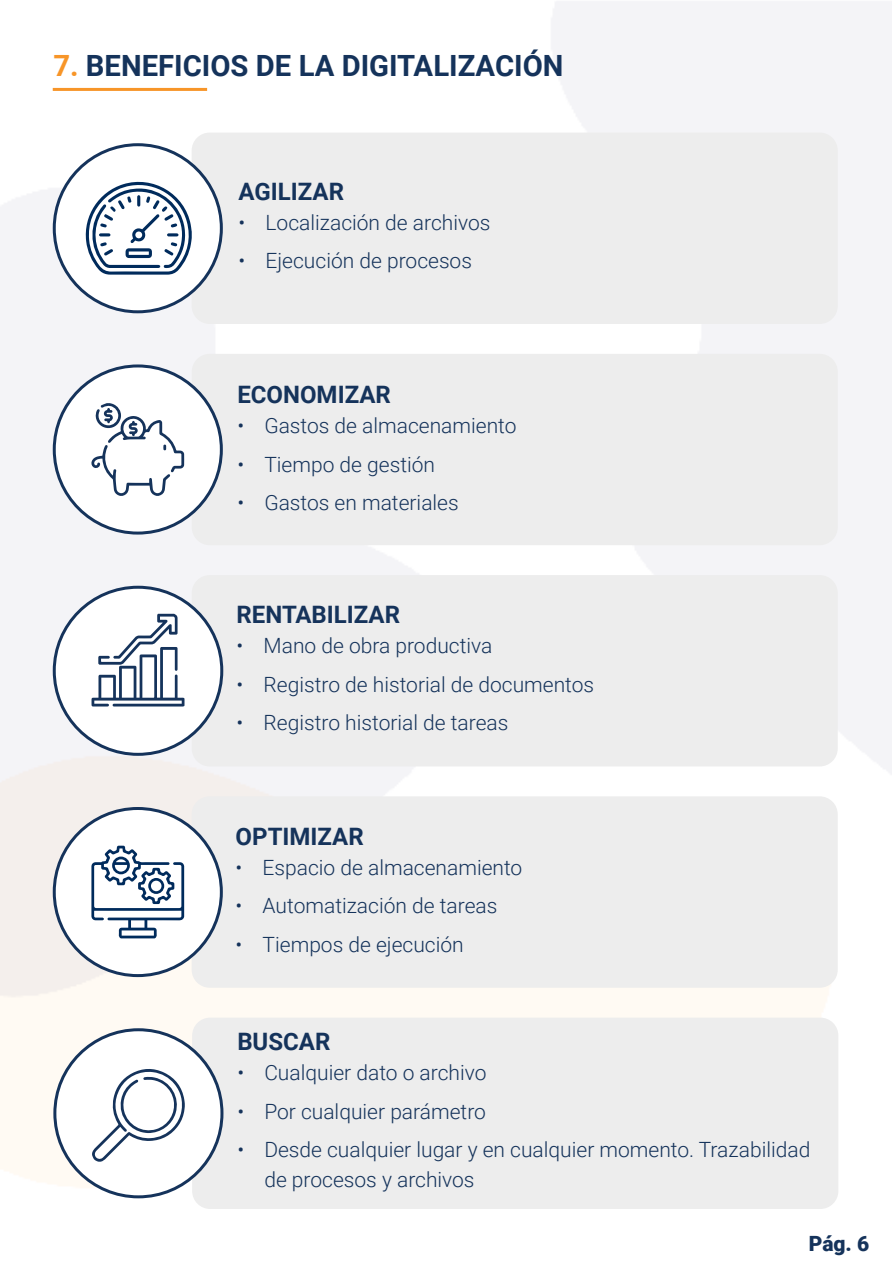
<style>
.page{position:relative;width:893px;height:1263px;background:#fff}
.page>*{position:absolute;margin:0;border:0;box-sizing:border-box;transform-origin:0 0}
.t1{font:700 29.25px "Roboto";color:#15335b}
.t2{font:700 24px "Roboto";color:#15335b}
.t3{font:300 21px/30px "Roboto";color:#15335b}
.t4{font:900 21px "Roboto";color:#15335b}
.s1{color:#f79528}
</style>
<div class="page">
<img style="left:0;top:2px;width:892px;height:1199px">
<hr style="left:53px;top:88px;width:154px;height:3px;background:#f79528">
<div style="left:192px;top:133px;width:646px;height:191px;background:#ededed;border-radius:18px"></div>
<div style="left:54px;top:145px;width:167px;height:167px;background:#fff;border-radius:50%"></div>
<svg style="left:85px;top:181px;width:107px;height:94px"></svg>
<div style="left:192px;top:354px;width:646px;height:191px;background:#ededed;border-radius:18px"></div>
<div style="left:54px;top:366px;width:167px;height:167px;background:#fff;border-radius:50%"></div>
<svg style="left:91px;top:403px;width:93px;height:93px"></svg>
<div style="left:192px;top:575px;width:646px;height:191px;background:#ededed;border-radius:18px"></div>
<div style="left:54px;top:587px;width:168px;height:167px;background:#fff;border-radius:50%"></div>
<svg style="left:92px;top:614px;width:92px;height:92px"></svg>
<div style="left:192px;top:796px;width:646px;height:192px;background:#ededed;border-radius:18px"></div>
<div style="left:54px;top:808px;width:167px;height:167px;background:#fff;border-radius:50%"></div>
<svg style="left:91px;top:846px;width:93px;height:92px"></svg>
<div style="left:192px;top:1017px;width:646px;height:192px;background:#ededed;border-radius:18px"></div>
<div style="left:55px;top:1030px;width:167px;height:167px;background:#fff;border-radius:50%"></div>
<svg style="left:92px;top:1069px;width:93px;height:93px"></svg>
<h1 class="t1" style="left:53px;top:45px;width:512px"><span class="s1">7.</span> BENEFICIOS DE LA DIGITALIZACIÓN</h1>
<p class="t2" style="left:239px;top:175px;width:107px">AGILIZAR</p>
<p class="t3" style="left:239px;top:207px;width:253px">• Localización de archivos</p>
<p class="t3" style="left:239px;top:245px;width:235px">• Ejecución de procesos</p>
<p class="t2" style="left:237px;top:378px;width:155px">ECONOMIZAR</p>
<p class="t3" style="left:237px;top:410px;width:281px">• Gastos de almacenamiento</p>
<p class="t3" style="left:237px;top:449px;width:199px">• Tiempo de gestión</p>
<p class="t3" style="left:237px;top:487px;width:223px">• Gastos en materiales</p>
<p class="t2" style="left:237px;top:598px;width:165px">RENTABILIZAR</p>
<p class="t3" style="left:237px;top:630px;width:257px">• Mano de obra productiva</p>
<p class="t3" style="left:237px;top:668px;width:359px">• Registro de historial de documentos</p>
<p class="t3" style="left:237px;top:707px;width:273px">• Registro historial de tareas</p>
<p class="t2" style="left:236px;top:819px;width:130px">OPTIMIZAR</p>
<p class="t3" style="left:236px;top:851px;width:288px">• Espacio de almacenamiento</p>
<p class="t3" style="left:236px;top:890px;width:263px">• Automatización de tareas</p>
<p class="t3" style="left:236px;top:928px;width:230px">• Tiempos de ejecución</p>
<p class="t2" style="left:237px;top:1025px;width:95px">BUSCAR</p>
<p class="t3" style="left:237px;top:1057px;width:251px">• Cualquier dato o archivo</p>
<p class="t3" style="left:237px;top:1095px;width:250px">• Por cualquier parámetro</p>
<p class="t3" style="left:264px;top:1134px;width:548px;text-indent:-27px">• Desde cualquier lugar y en cualquier momento. Trazabilidad de procesos y archivos</p>
<p class="t4" style="left:809px;top:1228px;width:62px">Pág. 6</p>
</div>
